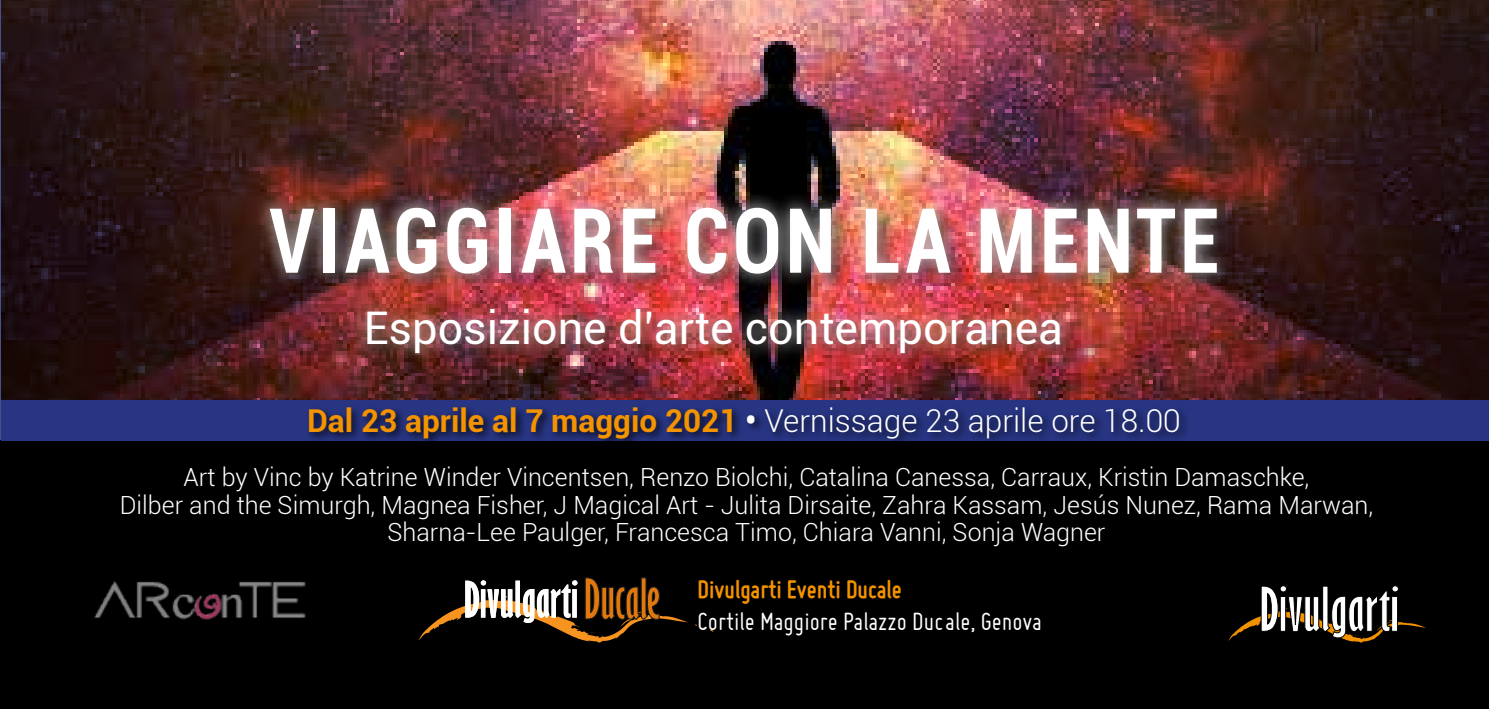
<style>
.page{position:relative;width:1489px;height:709px;background:#fff}
.page>*{position:absolute;margin:0;border:0;box-sizing:border-box;transform-origin:0 0}
.t1{font:700 condensed 90px "Roboto";letter-spacing:.05em;color:#fff;scale:.9 1}
.t2{font:45px "Roboto";color:#fff}
.t3{font:300 31.5px "Roboto";color:#fff}
.t4{font:27px "Miso";color:#fff}
.t5{font:700 27px "Miso";color:#f39200}
.t6{font:300 25px/27.5px "Roboto";color:#fff;text-align:center}
.s1{font-weight:700;color:#f39300}
.s2{font-weight:700}
</style>
<div class="page">
<div style="left:0;top:0;width:1488px;height:709px;background:#000"></div>
<img style="left:2px;top:0;width:1486px;height:400px">
<div style="left:265px;top:200px;width:971px;height:94px;background:#000;opacity:.75"></div>
<div style="left:255px;top:191px;width:977px;height:99px;background:#fff;opacity:.75"></div>
<div style="left:360px;top:304px;width:720px;height:69px;background:#000;opacity:.75"></div>
<div style="left:351px;top:295px;width:725px;height:73px;background:#fff;opacity:.75"></div>
<img style="left:94px;top:581px;width:212px;height:39px">
<svg style="left:695px;top:624px;width:18px;height:8px"></svg>
<svg style="left:419px;top:577px;width:269px;height:65px"></svg>
<svg style="left:1228px;top:585px;width:197px;height:57px"></svg>
<div style="left:1391px;top:585px;width:7px;height:7px;background:#fff;border-radius:50%"></div>
<div style="left:1391px;top:596px;width:6px;height:35px;background:#fff"></div>
<div style="left:1391px;top:585px;width:7px;height:7px;border:1px solid #000;border-radius:50%"></div>
<div style="left:1391px;top:596px;width:6px;height:35px;border:1px solid #000"></div>
<div style="left:1px;top:400px;width:1487px;height:41px;background:#283583"></div>
<div style="left:305px;top:404px;width:884px;height:45px;background:#000;opacity:.8"></div>
<h1 class="t1" style="left:269px;top:177px;width:1057px">VIAGGIARE CON LA MENTE</h1>
<h2 class="t2" style="left:364px;top:297px;width:700px">Esposizione d’arte contemporanea</h2>
<p class="t3" style="left:307px;top:399px;width:875px"><span class="s1">Dal 23 aprile al 7 maggio 2021</span> <span class="s2">•</span> Vernissage 23 aprile ore 18.00</p>
<p class="t6" style="left:120px;top:462px;width:1254px">Art by Vinc by Katrine Winder Vincentsen, Renzo Biolchi, Catalina Canessa, Carraux, Kristin Damaschke,<br>Dilber and the Simurgh, Magnea Fisher, J Magical Art - Julita Dirsaite, Zahra Kassam, Jesús Nunez, Rama Marwan,<br>Sharna-Lee Paulger, Francesca Timo, Chiara Vanni, Sonja Wagner</p>
<p class="t5" style="left:697px;top:574px;width:206px">Divulgarti Eventi Ducale</p>
<p class="t4" style="left:697px;top:606px;width:346px">Cortile Maggiore Palazzo Ducale, Genova</p>
</div>
